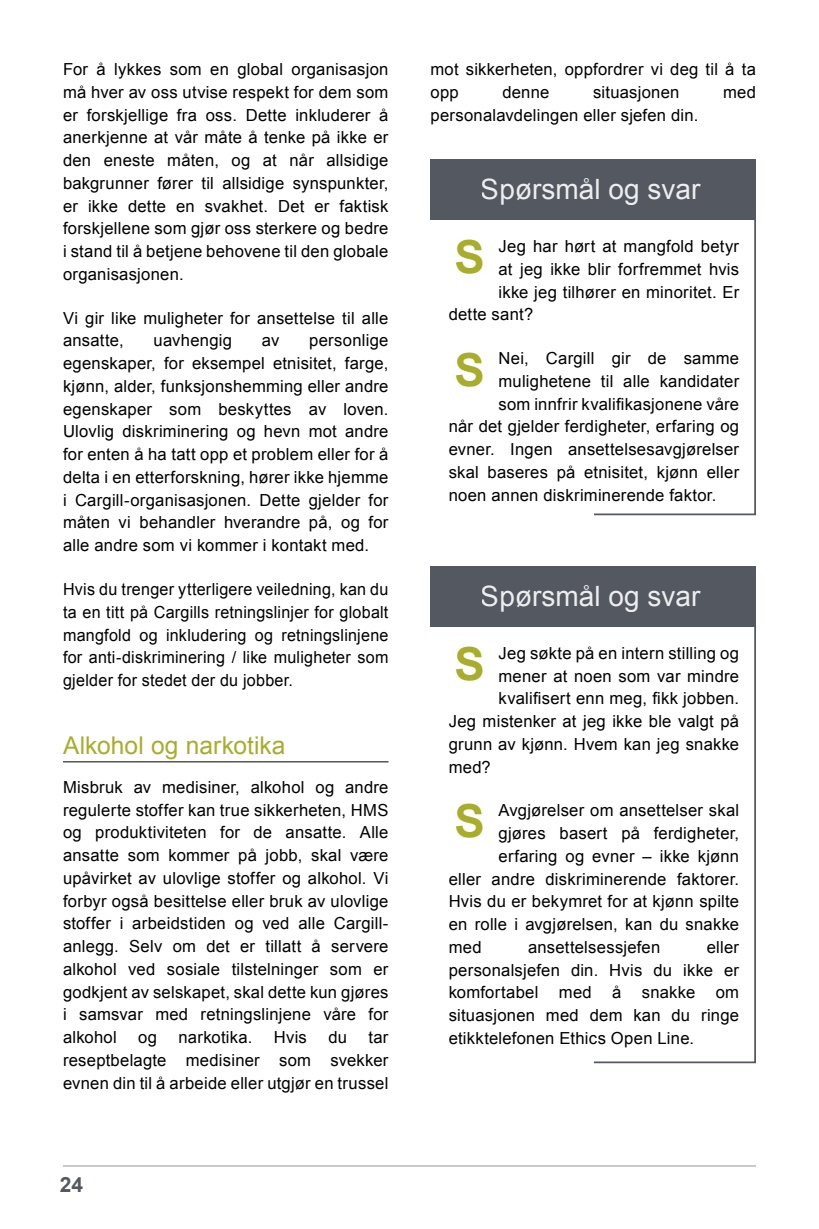
<style>
.page{position:relative;width:819px;height:1229px;background:#fff}
.page>*{position:absolute;margin:0;border:0;box-sizing:border-box;transform-origin:0 0}
.t1{font:700 45.5px "Arial";color:#a8ad2c}
.t2{font:28px "Arial";color:#fff}
.t3{font:24.5px "Arial";color:#a8ad2c}
.t4{font:700 21px "Arial";color:#545861}
.t5{font:16.62px/22.8px "Arial";letter-spacing:.015em;color:#000;text-align:justify}
</style>
<div class="page">
<hr style="left:63px;top:761px;width:325px;height:1px;background:#000">
<div style="left:430px;top:159px;width:326px;height:61px;background:#545861"></div>
<div style="left:430px;top:566px;width:326px;height:60px;background:#545861"></div>
<svg style="left:594px;top:220px;width:162px;height:296px"></svg>
<svg style="left:592px;top:626px;width:164px;height:438px"></svg>
<hr style="left:63px;top:1165px;width:693px;height:1px;background:#91969d">
<p class="t5" style="left:63px;top:58px;width:327px">For å lykkes som en global organisasjon må hver av oss utvise respekt for dem som er forskjellige fra oss. Dette inkluderer å anerkjenne at vår måte å tenke på ikke er den eneste måten, og at når allsidige bakgrunner fører til allsidige synspunkter, er ikke dette en svakhet. Det er faktisk forskjellene som gjør oss sterkere og bedre i stand til å betjene behovene til den globale organisasjonen.</p>
<p class="t5" style="left:63px;top:307px;width:327px">Vi gir like muligheter for ansettelse til alle ansatte,</p>
<p class="t5" style="left:63px;top:329px;width:327px;text-indent:246px">personlige egenskaper, for eksempel etnisitet, farge, kjønn, alder, funksjonshemming eller andre egenskaper som beskyttes av loven.<br>Ulovlig diskriminering og hevn mot andre for enten å ha tatt opp et problem eller for å delta i en etterforskning, hører ikke hjemme i Cargill-organisasjonen. Dette gjelder for måten vi behandler hverandre på, og for alle andre som vi kommer i kontakt med.</p>
<p class="t5" style="left:63px;top:578px;width:327px">Hvis du trenger ytterligere veiledning, kan du ta en titt på Cargills retningslinjer for globalt mangfold og inkludering og retningslinjene for anti-diskriminering / like muligheter som gjelder for stedet der du jobber.</p>
<p class="t5" style="left:154px;top:329px;width:80px">uavhengig</p>
<p class="t5" style="left:262px;top:329px;width:19px">av</p>
<h3 class="t3" style="left:63px;top:729px;width:224px">Alkohol og narkotika</h3>
<p class="t5" style="left:63px;top:776px;width:327px">Misbruk av medisiner, alkohol og andre regulerte stoffer kan true sikkerheten, HMS og produktiviteten for de ansatte. Alle ansatte som kommer på jobb, skal være upåvirket av ulovlige stoffer og alkohol. Vi forbyr også besittelse eller bruk av ulovlige stoffer i arbeidstiden og ved alle Cargill&shy;anlegg. Selv om det er tillatt å servere alkohol ved sosiale tilstelninger som er godkjent av selskapet, skal dette kun gjøres i samsvar med retningslinjene våre for alkohol</p>
<p class="t5" style="left:138px;top:1026px;width:20px">og</p>
<p class="t5" style="left:179px;top:1026px;width:75px">narkotika.</p>
<p class="t5" style="left:274px;top:1026px;width:35px">Hvis</p>
<p class="t5" style="left:328px;top:1026px;width:20px">du</p>
<p class="t5" style="left:63px;top:1026px;width:327px;text-indent:305px">tar reseptbelagte medisiner som svekker evnen din til å arbeide eller utgjør en trussel</p>
<p class="t4" style="left:60px;top:1170px;width:25px">24</p>
<p class="t5" style="left:430px;top:58px;width:327px">mot sikkerheten, oppfordrer vi deg til å ta opp</p>
<p class="t5" style="left:502px;top:81px;width:49px">denne</p>
<p class="t5" style="left:593px;top:81px;width:88px">situasjonen</p>
<p class="t5" style="left:723px;top:81px;width:34px">med</p>
<p class="t5" style="left:430px;top:103px;width:269px">personalavdelingen eller sjefen din.</p>
<h2 class="t2" style="left:481px;top:171px;width:221px">Spørsmål og svar</h2>
<h1 class="t1" style="left:454px;top:227px;width:32px">S</h1>
<p class="t5" style="left:499px;top:235px;width:242px">Jeg har hørt at mangfold betyr</p>
<p class="t5" style="left:499px;top:258px;width:242px">at jeg ikke blir forfremmet hvis</p>
<p class="t5" style="left:499px;top:281px;width:242px">ikke jeg tilhører en minoritet. Er</p>
<p class="t5" style="left:449px;top:303px;width:86px">dette sant?</p>
<p class="t5" style="left:499px;top:347px;width:242px">Nei, Cargill gir de samme</p>
<p class="t5" style="left:499px;top:370px;width:242px">mulighetene til alle kandidater</p>
<p class="t5" style="left:499px;top:392px;width:242px">som innfrir kvalifikasjonene våre</p>
<p class="t5" style="left:449px;top:415px;width:292px">når det gjelder ferdigheter, erfaring og</p>
<p class="t5" style="left:449px;top:438px;width:292px">evner. Ingen ansettelsesavgjørelser</p>
<p class="t5" style="left:449px;top:461px;width:292px">skal baseres på etnisitet, kjønn eller</p>
<p class="t5" style="left:449px;top:483px;width:269px">noen annen diskriminerende faktor.</p>
<h1 class="t1" style="left:454px;top:340px;width:32px">S</h1>
<h2 class="t2" style="left:481px;top:577px;width:221px">Spørsmål og svar</h2>
<p class="t5" style="left:499px;top:641px;width:242px">Jeg søkte på en intern stilling og</p>
<p class="t5" style="left:499px;top:664px;width:242px">mener at noen som var mindre</p>
<p class="t5" style="left:499px;top:687px;width:242px">kvalifisert enn meg, fikk jobben.</p>
<p class="t5" style="left:449px;top:710px;width:292px">Jeg mistenker at jeg ikke ble valgt på</p>
<p class="t5" style="left:449px;top:732px;width:292px">grunn av kjønn. Hvem kan jeg snakke</p>
<p class="t5" style="left:449px;top:755px;width:44px">med?</p>
<p class="t5" style="left:499px;top:799px;width:242px">Avgjørelser om ansettelser skal</p>
<p class="t5" style="left:499px;top:822px;width:242px">gjøres basert på ferdigheter,</p>
<p class="t5" style="left:499px;top:844px;width:242px">erfaring og evner – ikke kjønn</p>
<p class="t5" style="left:449px;top:867px;width:292px">eller andre diskriminerende faktorer.</p>
<p class="t5" style="left:449px;top:890px;width:292px">Hvis du er bekymret for at kjønn spilte</p>
<p class="t5" style="left:449px;top:913px;width:292px">en rolle i avgjørelsen, kan du snakke</p>
<p class="t5" style="left:449px;top:935px;width:34px">med</p>
<p class="t5" style="left:528px;top:935px;width:134px">ansettelsessjefen</p>
<h1 class="t1" style="left:454px;top:633px;width:32px">S</h1>
<h1 class="t1" style="left:454px;top:791px;width:32px">S</h1>
<p class="t5" style="left:449px;top:935px;width:292px;text-indent:258px">eller personalsjefen din. Hvis du ikke er komfortabel med å snakke om situasjonen med dem kan du ringe etikktelefonen Ethics Open Line.</p>
</div>
